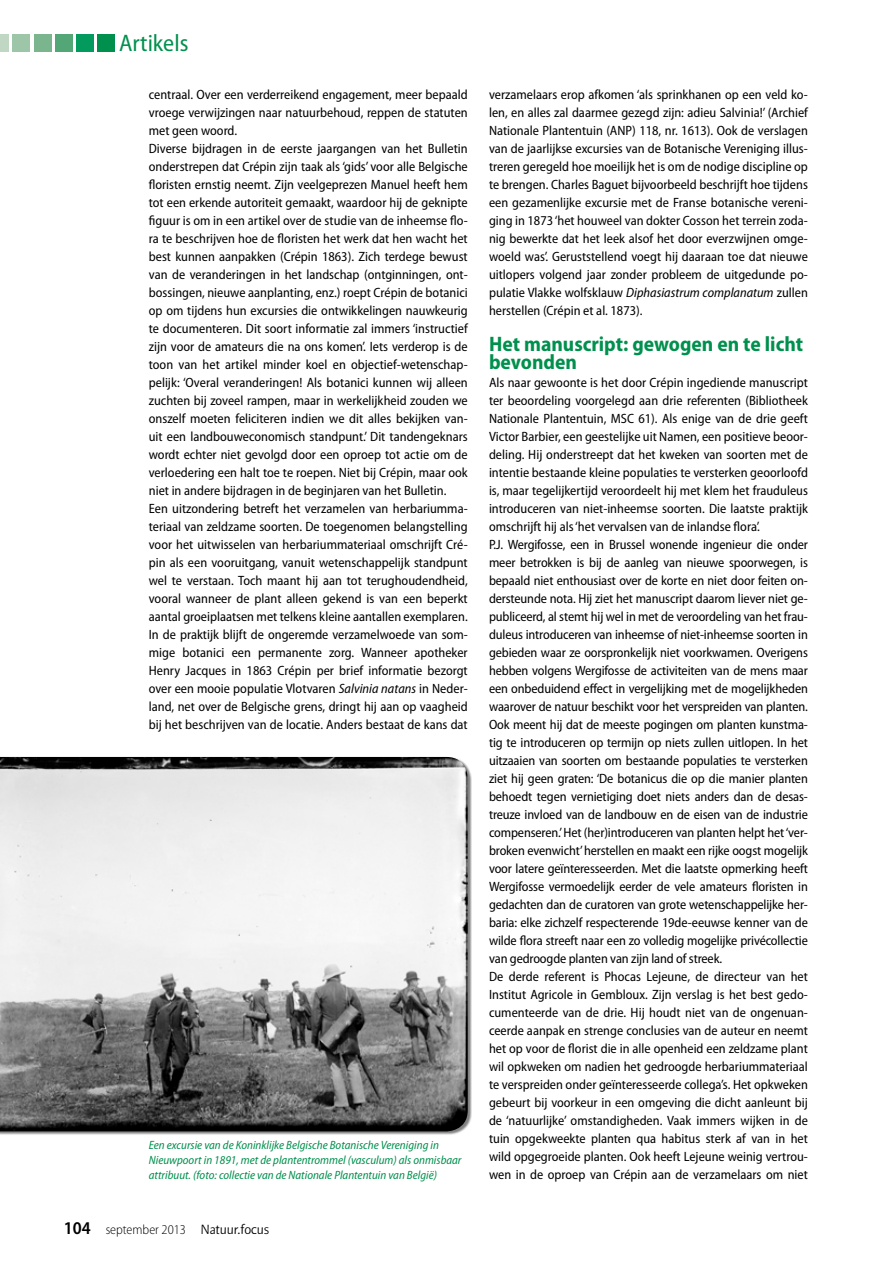
<style>
.page{position:relative;width:893px;height:1263px;background:#fff}
.page>*{position:absolute;margin:0;border:0;box-sizing:border-box;transform-origin:0 0}
.t1{font:semi-condensed 24px "Myriad Pro";color:#00904d}
.t2{font:700 semi-condensed 21px/18px "Myriad Pro";color:#00904d}
.t3{font:semi-condensed 13.5px/18px "Myriad Pro";color:#000}
.t4{font:300 semi-condensed 13.5px "Myriad Pro";color:#000}
.t5{font:italic semi-condensed 12px/15px "Myriad Pro";color:#00904d}
.s1{font-style:italic}
.s2{font-weight:600;font-size:18px}
.s3{font-family:"Beo Sans R11";font-weight:400;font-stretch:normal;font-size:15px}
</style>
<div class="page">
<img style="left:0;top:757px;width:468px;height:374px">
<div style="left:98px;top:34px;width:17px;height:17px;background:#00904d"></div>
<div style="left:77px;top:34px;width:17px;height:17px;background:#039a5d"></div>
<div style="left:55px;top:34px;width:17px;height:17px;background:#53a675"></div>
<div style="left:34px;top:34px;width:17px;height:17px;background:#7ab58d"></div>
<div style="left:13px;top:34px;width:17px;height:17px;background:#9dc5a7"></div>
<div style="left:0;top:34px;width:9px;height:17px;background:#c0d7c4"></div>
<h1 class="t1" style="left:119px;top:30px;width:71px">Artikels</h1>
<p class="t3" style="left:149px;top:86px;width:320px">centraal. Over een verderreikend engagement, meer bepaald vroege verwijzingen naar natuurbehoud, reppen de statuten met geen woord.<br>Diverse bijdragen in de eerste jaargangen van het Bulletin onderstrepen dat Crépin zijn taak als ‘gids’ voor alle Belgische floristen ernstig neemt. Zijn veelgeprezen Manuel heeft hem tot een erkende autoriteit gemaakt, waardoor hij de geknipte figuur is om in een artikel over de studie van de inheemse flo&shy;ra te beschrijven hoe de floristen het werk dat hen wacht het best kunnen aanpakken (Crépin 1863). Zich terdege bewust van de veranderingen in het landschap (ontginningen, ont&shy;bossingen, nieuwe aanplanting, enz.) roept Crépin de botanici op om tijdens hun excursies die ontwikkelingen nauwkeurig te documenteren. Dit soort informatie zal immers ‘instructief zijn voor de amateurs die na ons komen’. Iets verderop is de toon van het artikel minder koel en objectief-wetenschap&shy;pelijk: ‘Overal veranderingen! Als botanici kunnen wij alleen zuchten bij zoveel rampen, maar in werkelijkheid zouden we onszelf moeten feliciteren indien we dit alles bekijken van&shy;uit een landbouweconomisch standpunt.’ Dit tandengeknars wordt echter niet gevolgd door een oproep tot actie om de verloedering een halt toe te roepen. Niet bij Crépin, maar ook niet in andere bijdragen in de beginjaren van het Bulletin.<br>Een uitzondering betreft het verzamelen van herbariumma&shy;teriaal van zeldzame soorten. De toegenomen belangstelling voor het uitwisselen van herbariummateriaal omschrijft Cré&shy;pin als een vooruitgang, vanuit wetenschappelijk standpunt wel te verstaan. Toch maant hij aan tot terughoudendheid, vooral wanneer de plant alleen gekend is van een beperkt aantal groeiplaatsen met telkens kleine aantallen exemplaren.<br>In de praktijk blijft de ongeremde verzamelwoede van som&shy;mige botanici een permanente zorg. Wanneer apotheker Henry Jacques in 1863 Crépin per brief informatie bezorgt over een mooie populatie Vlotvaren <span class="s1">Salvinia natans</span> in Neder&shy;land, net over de Belgische grens, dringt hij aan op vaagheid bij het beschrijven van de locatie. Anders bestaat de kans dat</p>
<p class="t3" style="left:489px;top:85px;width:320px;text-align:justify">verzamelaars erop afkomen ‘als sprinkhanen op een veld ko&shy;len, en alles zal daarmee gezegd zijn: adieu Salvinia!’ (Archief Nationale Plantentuin (ANP) 118, nr. 1613). Ook de verslagen van de jaarlijkse excursies van de Botanische Vereniging illus&shy;treren geregeld hoe moeilijk het is om de nodige discipline op te brengen. Charles Baguet bijvoorbeeld beschrijft hoe tijdens een gezamenlijke excursie met de Franse botanische vereni&shy;ging in 1873 ‘het houweel van dokter Cosson het terrein zoda&shy;nig bewerkte dat het leek alsof het door everzwijnen omge&shy;woeld was’. Geruststellend voegt hij daaraan toe dat nieuwe uitlopers volgend jaar zonder probleem de uitgedunde po&shy;pulatie Vlakke wolfsklauw <span class="s1">Diphasiastrum complanatum</span> zullen herstellen (Crépin et al. 1873).</p>
<h2 class="t2" style="left:489px;top:335px;width:316px">Het manuscript: gewogen en te licht bevonden</h2>
<p class="t3" style="left:489px;top:374px;width:320px">Als naar gewoonte is het door Crépin ingediende manuscript ter beoordeling voorgelegd aan drie referenten (Bibliotheek Nationale Plantentuin, MSC 61). Als enige van de drie geeft Victor Barbier, een geestelijke uit Namen, een positieve beoor&shy;deling. Hij onderstreept dat het kweken van soorten met de intentie bestaande kleine populaties te versterken geoorloofd is, maar tegelijkertijd veroordeelt hij met klem het frauduleus introduceren van niet-inheemse soorten. Die laatste praktijk omschrijft hij als ‘het vervalsen van de inlandse flora’.<br>P.J. Wergifosse, een in Brussel wonende ingenieur die onder meer betrokken is bij de aanleg van nieuwe spoorwegen, is bepaald niet enthousiast over de korte en niet door feiten on&shy;dersteunde nota. Hij ziet het manuscript daarom liever niet ge&shy;publiceerd, al stemt hij wel in met de veroordeling van het frau&shy;duleus introduceren van inheemse of niet-inheemse soorten in gebieden waar ze oorspronkelijk niet voorkwamen. Overigens hebben volgens Wergifosse de activiteiten van de mens maar een onbeduidend effect in vergelijking met de mogelijkheden waarover de natuur beschikt voor het verspreiden van planten.<br>Ook meent hij dat de meeste pogingen om planten kunstma&shy;tig te introduceren op termijn op niets zullen uitlopen. In het uitzaaien van soorten om bestaande populaties te versterken ziet hij geen graten: ‘De botanicus die op die manier planten behoedt tegen vernietiging doet niets anders dan de desas&shy;treuze invloed van de landbouw en de eisen van de industrie compenseren.’ Het (her)introduceren van planten helpt het ‘ver&shy;broken evenwicht’ herstellen en maakt een rijke oogst mogelijk voor latere geïnteresseerden. Met die laatste opmerking heeft Wergifosse vermoedelijk eerder de vele amateurs floristen in gedachten dan de curatoren van grote wetenschappelijke her&shy;baria: elke zichzelf respecterende 19de-eeuwse kenner van de wilde flora streeft naar een zo volledig mogelijke privécollectie van gedroogde planten van zijn land of streek.<br>De derde referent is Phocas Lejeune, de directeur van het Institut Agricole in Gembloux. Zijn verslag is het best gedo&shy;cumenteerde van de drie. Hij houdt niet van de ongenuan&shy;ceerde aanpak en strenge conclusies van de auteur en neemt het op voor de florist die in alle openheid een zeldzame plant wil opkweken om nadien het gedroogde herbariummateriaal te verspreiden onder geïnteresseerde collega’s. Het opkweken gebeurt bij voorkeur in een omgeving die dicht aanleunt bij de ‘natuurlijke’ omstandigheden. Vaak immers wijken in de tuin opgekweekte planten qua habitus sterk af van in het wild opgegroeide planten. Ook heeft Lejeune weinig vertrou&shy;wen in de oproep van Crépin aan de verzamelaars om niet</p>
<p class="t5" style="left:149px;top:1138px;width:314px">Een excursie van de Koninklijke Belgische Botanische Vereniging in<br>Nieuwpoort in 1891, met de plantentrommel (vasculum) als onmisbaar attribuut. (foto: collectie van de Nationale Plantentuin van België)</p>
<p class="t4" style="left:64px;top:1222px;width:207px"><span class="s2">104</span> september 2013 <span class="s3">Natuur.focus</span></p>
</div>
